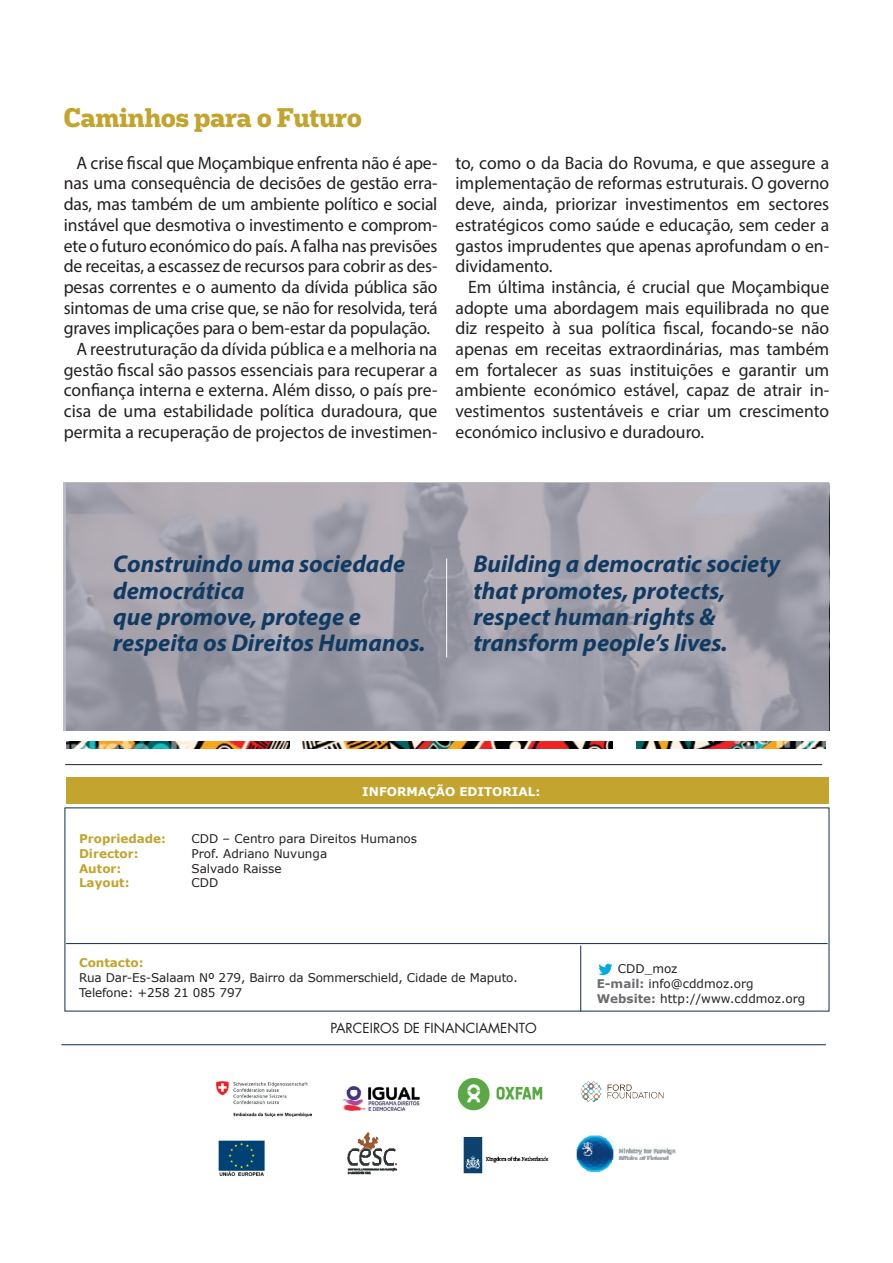
<style>
.page{position:relative;width:893px;height:1263px;background:#fff}
.page>*{position:absolute;margin:0;border:0;box-sizing:border-box;transform-origin:0 0}
.t1{font:700 25.5px "Popular";color:#c2a42e}
.t2{font:italic 700 24.3px/26.2px "Myriad Pro";color:#113a62}
.t3{font:18px/20.7px "Myriad Pro";letter-spacing:-.01em;color:#231f20;text-align:justify}
.t4{font:13.5px "Futura LT";color:#231f20}
.t5{font:12px/15px "Verdana";color:#231f20}
.t6{font:700 12px "Verdana";color:#c2a42e}
.t7{font:700 12px "Verdana";color:#fff}
.s1{font-weight:700;color:#6c6d70}
</style>
<div class="page">
<hr style="left:65px;top:764px;width:757px;height:1px;background:#231f20">
<div style="left:67px;top:777px;width:762px;height:27px;background:#c2a42e"></div>
<hr style="left:580px;top:945px;width:1px;height:66px;background:#102d4e">
<img style="left:598px;top:963px;width:15px;height:13px">
<hr style="left:66px;top:943px;width:762px;height:1px;background:#102d4e">
<img style="left:67px;top:741px;width:223px;height:7px">
<img style="left:303px;top:741px;width:309px;height:7px">
<img style="left:637px;top:741px;width:188px;height:7px">
<svg style="left:64px;top:483px;width:765px;height:248px;background:#a2a0ab"></svg>
<hr style="left:446px;top:558px;width:1px;height:99px;background:#fff">
<img style="left:218px;top:1140px;width:47px;height:36px">
<hr style="left:61px;top:1044px;width:765px;height:1px;background:#102d4e">
<img style="left:216px;top:1081px;width:95px;height:35px">
<img style="left:457px;top:1078px;width:85px;height:33px">
<img style="left:580px;top:1080px;width:84px;height:22px">
<img style="left:463px;top:1137px;width:86px;height:37px">
<img style="left:342px;top:1086px;width:78px;height:25px">
<img style="left:347px;top:1132px;width:51px;height:43px">
<img style="left:576px;top:1135px;width:100px;height:37px">
<h1 class="t1" style="left:64px;top:100px;width:299px">Caminhos para o Futuro</h1>
<p class="t3" style="left:77px;top:152px;width:362px">A crise fiscal que Moçambique enfrenta não é ape-</p>
<p class="t3" style="left:64px;top:173px;width:375px">nas uma consequência de decisões de gestão erra-</p>
<p class="t3" style="left:64px;top:193px;width:375px">das, mas também de um ambiente político e social</p>
<p class="t3" style="left:64px;top:214px;width:375px">instável que desmotiva o investimento e comprom-</p>
<p class="t3" style="left:64px;top:235px;width:375px">ete o futuro económico do país. A falha nas previsões</p>
<p class="t3" style="left:64px;top:256px;width:375px">de receitas, a escassez de recursos para cobrir as des-</p>
<p class="t3" style="left:64px;top:276px;width:375px">pesas correntes e o aumento da dívida pública são</p>
<p class="t3" style="left:64px;top:297px;width:375px">sintomas de uma crise que, se não for resolvida, terá</p>
<p class="t3" style="left:64px;top:318px;width:368px">graves implicações para o bem-estar da população.</p>
<p class="t3" style="left:77px;top:338px;width:362px">A reestruturação da dívida pública e a melhoria na</p>
<p class="t3" style="left:64px;top:359px;width:375px">gestão fiscal são passos essenciais para recuperar a</p>
<p class="t3" style="left:64px;top:380px;width:375px">confiança interna e externa. Além disso, o país pre-</p>
<p class="t3" style="left:64px;top:400px;width:375px">cisa de uma estabilidade política duradoura, que</p>
<p class="t3" style="left:64px;top:421px;width:375px">permita a recuperação de projectos de investimen-</p>
<p class="t3" style="left:455px;top:152px;width:375px">to, como o da Bacia do Rovuma, e que assegure a implementação de reformas estruturais. O governo deve, ainda, priorizar investimentos em sectores estratégicos como saúde e educação, sem ceder a gastos imprudentes que apenas aprofundam o en&shy;dividamento.</p>
<p class="t3" style="left:455px;top:276px;width:375px;text-indent:13px">Em última instância, é crucial que Moçambique adopte uma abordagem mais equilibrada no que diz respeito à sua política fiscal, focando-se não apenas em receitas extraordinárias, mas também em fortalecer as suas instituições e garantir um ambiente económico estável, capaz de atrair in&shy;vestimentos sustentáveis e criar um crescimento económico inclusivo e duradouro.</p>
<h2 class="t2" style="left:113px;top:550px;width:314px">Construindo uma sociedade democrática<br>que promove, protege e respeita os Direitos Humanos.</h2>
<h2 class="t2" style="left:473px;top:550px;width:308px">Building a democratic society that promotes, protects, respect human rights &amp; transform people’s lives.</h2>
<p class="t7" style="left:362px;top:784px;width:179px">INFORMAÇÃO EDITORIAL:</p>
<p class="t6" style="left:79px;top:830px;width:89px">Propriedade:</p>
<p class="t5" style="left:192px;top:831px;width:227px">CDD – Centro para Direitos Humanos</p>
<p class="t6" style="left:79px;top:845px;width:61px">Director:</p>
<p class="t5" style="left:192px;top:846px;width:137px">Prof. Adriano Nuvunga</p>
<p class="t6" style="left:79px;top:860px;width:44px">Autor:</p>
<p class="t5" style="left:192px;top:861px;width:92px">Salvado Raisse</p>
<p class="t6" style="left:79px;top:875px;width:52px">Layout:</p>
<p class="t5" style="left:192px;top:875px;width:28px">CDD</p>
<p class="t6" style="left:79px;top:954px;width:66px">Contacto:</p>
<p class="t5" style="left:79px;top:970px;width:440px">Rua Dar-Es-Salaam Nº 279, Bairro da Sommerschield, Cidade de Maputo.<br>Telefone: +258 21 085 797</p>
<p class="t5" style="left:597px;top:961px;width:210px;text-indent:21px">CDD_moz<br><span class="s1">E-mail:</span> info@cddmoz.org<br><span class="s1">Website:</span> http://www.cddmoz.org</p>
<p class="t4" style="left:330px;top:1019px;width:208px">PARCEIROS DE FINANCIAMENTO</p>
</div>
